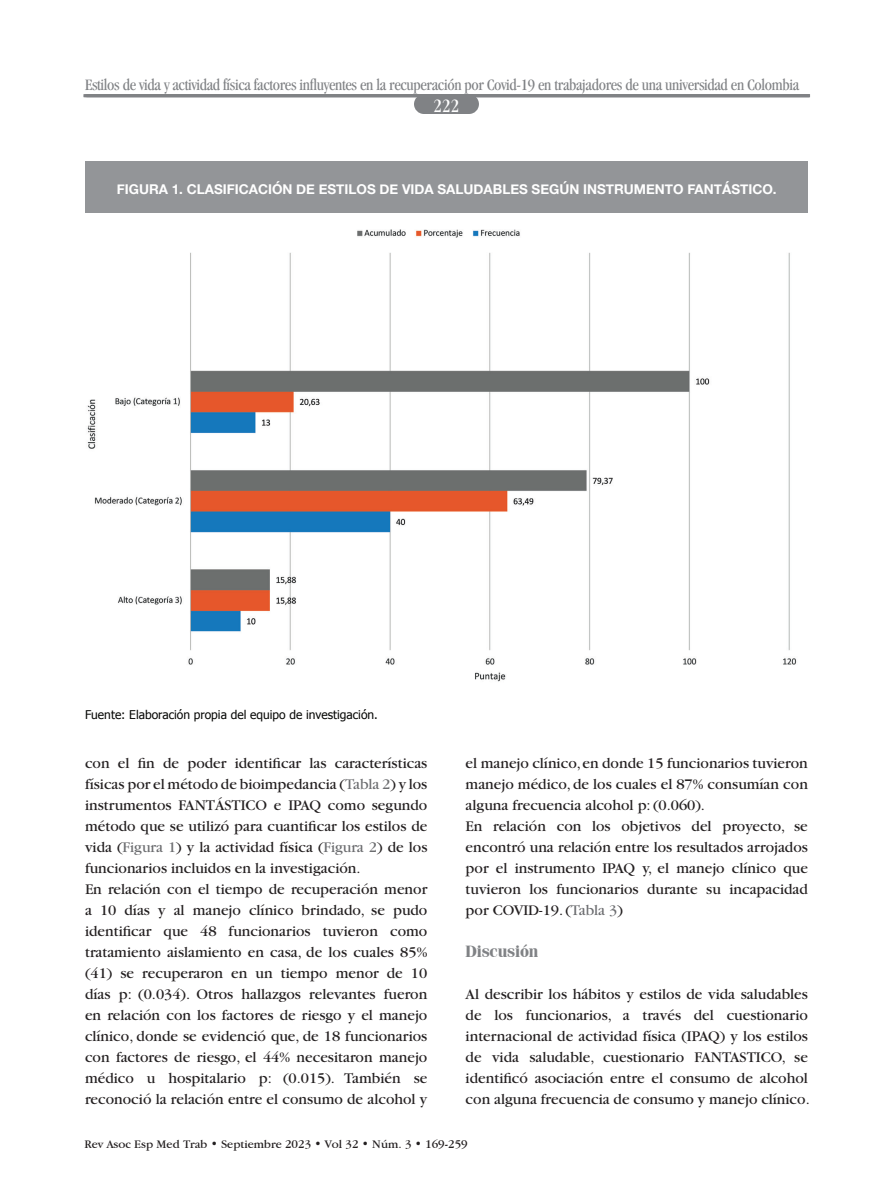
<style>
.page{position:relative;width:893px;height:1191px;background:#fff}
.page>*{position:absolute;margin:0;border:0;box-sizing:border-box;transform-origin:0 0}
.t1{font:condensed 19.5px "Garamond";color:#fff}
.t2{font:condensed 16.5px "Garamond";letter-spacing:-.02em;color:#808285}
.t3{font:700 16.5px "Fenice IT Cby BT";letter-spacing:-.01em;color:#808285}
.t4{font:15.45px/21px "Garamond";color:#231f20}
.t5{font:700 13.5px "Helvetica Neue";color:#fff}
.t6{font:12px "Garamond IT Cby BT";color:#231f20}
.t7{font:12px "Tahoma";color:#040503}
.s1{color:#6c6d70}
</style>
<div class="page">
<div style="left:414px;top:94px;width:65px;height:20px;background:#808285;border-radius:10px"></div>
<hr style="left:86px;top:94px;width:724px;height:3px;background:#808285">
<img style="left:87px;top:229px;width:710px;height:453px">
<div style="left:85px;top:162px;width:723px;height:51px;background:#939598"></div>
<p class="t2" style="left:85px;top:75px;width:716px">Estilos de vida y actividad física factores influyentes en la recuperación por Covid-19 en trabajadores de una universidad en Colombia</p>
<p class="t1" style="left:433px;top:95px;width:27px">222</p>
<p class="t5" style="left:117px;top:178px;width:661px">FIGURA 1. CLASIFICACIÓN DE ESTILOS DE VIDA SALUDABLES SEGÚN INSTRUMENTO FANTÁSTICO.</p>
<p class="t7" style="left:85px;top:707px;width:294px">Fuente: Elaboración propia del equipo de investigación.</p>
<p class="t4" style="left:85px;top:753px;width:344px">con el fin de poder identificar las características físicas por el método de bioimpedancia (<span class="s1">Tabla 2</span>) y los instrumentos FANTÁSTICO e IPAQ como segundo método que se utilizó para cuantificar los estilos de vida (<span class="s1">Figura 1</span>) y la actividad física (<span class="s1">Figura 2</span>) de los funcionarios incluidos en la investigación.<br>En relación con el tiempo de recuperación menor a 10 días y al manejo clínico brindado, se pudo identificar que 48 funcionarios tuvieron como tratamiento aislamiento en casa, de los cuales 85% (41) se recuperaron en un tiempo menor de 10 días p: (0.034). Otros hallazgos relevantes fueron en relación con los factores de riesgo y el manejo clínico, donde se evidenció que, de 18 funcionarios con factores de riesgo, el 44% necesitaron manejo médico u hospitalario p: (0.015). También se reconoció la relación entre el consumo de alcohol y</p>
<p class="t4" style="left:466px;top:753px;width:344px">el manejo clínico, en donde 15 funcionarios tuvieron manejo médico, de los cuales el 87% consumían con alguna frecuencia alcohol p: (0.060).<br>En relación con los objetivos del proyecto, se encontró una relación entre los resultados arrojados por el instrumento IPAQ y, el manejo clínico que tuvieron los funcionarios durante su incapacidad por COVID-19. (<span class="s1">Tabla 3</span>)</p>
<p class="t3" style="left:466px;top:941px;width:74px">Discusión</p>
<p class="t4" style="left:466px;top:984px;width:346px">Al describir los hábitos y estilos de vida saludables de los funcionarios, a través del cuestionario internacional de actividad física (IPAQ) y los estilos de vida saludable, cuestionario FANTASTICO, se identificó asociación entre el consumo de alcohol con alguna frecuencia de consumo y manejo clínico.</p>
<p class="t6" style="left:85px;top:1136px;width:385px">Rev Asoc Esp Med Trab • Septiembre 2023 • Vol 32 • Núm. 3 • 169-259</p>
</div>
